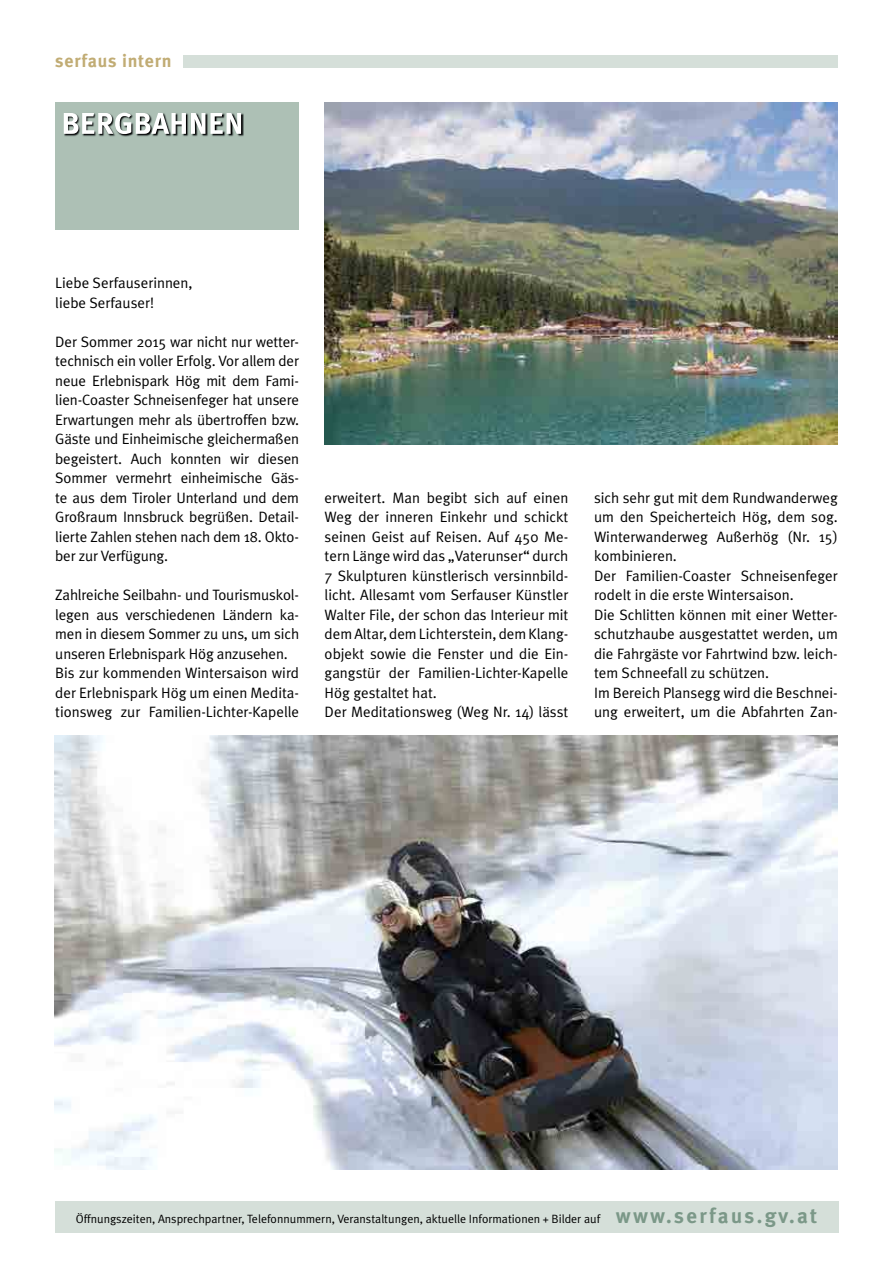
<style>
.page{position:relative;width:893px;height:1263px;background:#fff}
.page>*{position:absolute;margin:0;border:0;box-sizing:border-box;transform-origin:0 0}
.t1{font:700 18px "Meta Plus";letter-spacing:.04em;color:#c1ac74}
.t2{font:15px/19.5px "Meta Plus Normal";color:#000}
.t3{font:12px "Meta Plus Normal";color:#000}
.s1{font-family:"Meta Plus";font-weight:700;font-size:21px;color:#7b9888}
</style>
<div class="page">
<div style="left:183px;top:55px;width:655px;height:12px;background:#d5dfd9"></div>
<div style="left:55px;top:1202px;width:783px;height:31px;background:#d5dfd9"></div>
<div style="left:55px;top:102px;width:244px;height:128px;background:#adc0b5"></div>
<img style="left:64px;top:113px;width:179px;height:24px">
<svg style="left:64px;top:113px;width:177px;height:21px"></svg>
<img style="left:54px;top:736px;width:783px;height:433px">
<img style="left:325px;top:102px;width:513px;height:342px">
<p class="t1" style="left:55px;top:50px;width:118px">serfaus intern</p>
<p class="t2" style="left:55px;top:273px;width:139px">Liebe Serfauserinnen, liebe Serfauser!</p>
<p class="t2" style="left:55px;top:331px;width:245px;text-align:justify">Der Sommer 2015 war nicht nur wetter&shy;technisch ein voller Erfolg. Vor allem der neue Erlebnispark Hög mit dem Fami&shy;lien-Coaster Schneisenfeger hat unsere Erwartungen mehr als übertroffen bzw.<br>Gäste und Einheimische gleichermaßen begeistert. Auch konnten wir diesen Sommer vermehrt einheimische Gäs&shy;te aus dem Tiroler Unterland und dem Großraum Innsbruck begrüßen. Detail&shy;lierte Zahlen stehen nach dem 18. Okto&shy;ber zur Verfügung.</p>
<p class="t2" style="left:55px;top:585px;width:245px">Zahlreiche Seilbahn- und Tourismuskol&shy;legen aus verschiedenen Ländern ka&shy;men in diesem Sommer zu uns, um sich unseren Erlebnispark Hög anzusehen.<br>Bis zur kommenden Wintersaison wird der Erlebnispark Hög um einen Medita&shy;tionsweg zur Familien-Lichter-Kapelle</p>
<p class="t2" style="left:325px;top:487px;width:245px">erweitert. Man begibt sich auf einen Weg der inneren Einkehr und schickt seinen Geist auf Reisen. Auf 450 Me&shy;tern Länge wird das „Vaterunser“ durch 7 Skulpturen künstlerisch versinnbild&shy;licht. Allesamt vom Serfauser Künstler Walter File, der schon das Interieur mit dem Altar, dem Lichterstein, dem Klang&shy;objekt sowie die Fenster und die Ein&shy;gangstür der Familien-Lichter-Ka pelle Hög gestaltet hat.<br>Der Meditationsweg (Weg Nr. 14) lässt</p>
<p class="t2" style="left:594px;top:487px;width:245px">sich sehr gut mit dem Rundwanderweg um den Speicherteich Hög, dem sog.<br>Winterwanderweg Außerhög (Nr. 15) kombinieren.<br>Der Familien-Coaster Schneisenfeger rodelt in die erste Wintersaison.<br>Die Schlitten können mit einer Wetter&shy;schutzhaube ausgestattet werden, um die Fahrgäste vor Fahrtwind bzw. leich&shy;tem Schneefall zu schützen.<br>Im Bereich Plansegg wird die Beschnei&shy;ung erweitert, um die Abfahrten Zan-</p>
<p class="t3" style="left:76px;top:1212px;width:743px">Öffnungszeiten, Ansprechpartner, Telefonnummern, Veranstaltungen, aktuelle Informationen + Bilder auf <span class="s1">www.serfaus.gv.at</span></p>
</div>
